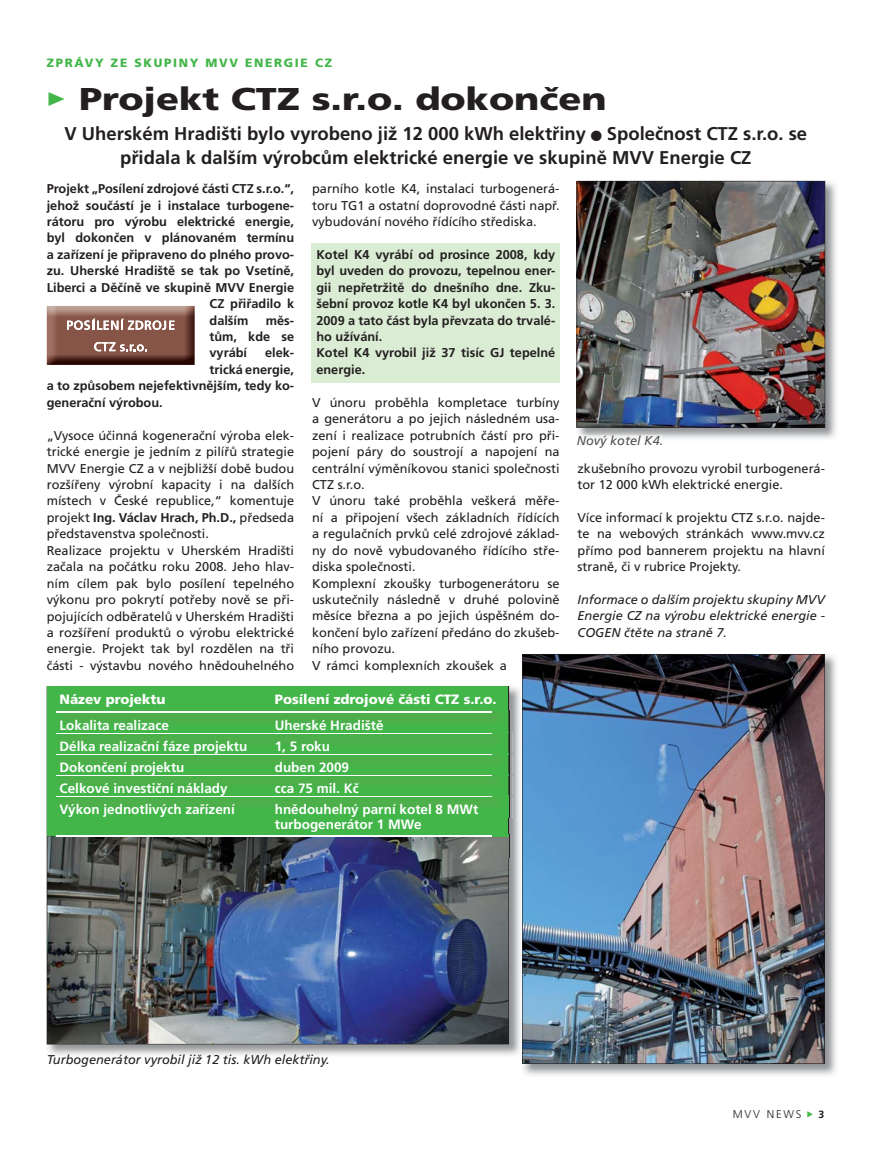
<style>
.page{position:relative;width:893px;height:1149px;background:#fff}
.page>*{position:absolute;margin:0;border:0;box-sizing:border-box;transform-origin:0 0}
.t1{font:900 31.5px "Frutiger CE";color:#231f20;scale:1.2 1}
.t2{font:700 18.45px/24px "Frutiger CE";color:#231f20;text-align:center}
.t3{font:700 13.5px/15px "Frutiger CE";color:#fff}
.t4{font:900 13.5px "Frutiger CE";color:#fff}
.t5{font:12.75px/16.4px "Frutiger CE";color:#231f20}
.t6{font:700 12.75px/16.4px "Frutiger CE";color:#231f20;text-align:justify}
.t7{font:italic 12.75px/16.4px "Frutiger CE";color:#231f20;text-align:justify}
.t8{font:italic 12.75px "Frutiger CE";color:#4f4f51}
.t9{font:900 12px "Frutiger CE";letter-spacing:.14em;color:#43b649}
.t10{font:300 11.25px "Frutiger CE";letter-spacing:.16em;color:#231f20}
.t11{font:700 10.5px "Frutiger CE";color:#231f20}
.s1{font-weight:700}
.s2{color:#555658}
.s3{color:#515153}
.s4{color:#545557}
</style>
<div class="page">
<img style="left:46px;top:686px;width:475px;height:369px">
<div style="left:312px;top:243px;width:248px;height:139px;background:#daecd4"></div>
<img style="left:47px;top:836px;width:461px;height:207px">
<img style="left:47px;top:306px;width:148px;height:59px">
<svg style="left:67px;top:318px;width:107px;height:12px"></svg>
<svg style="left:94px;top:342px;width:53px;height:9px"></svg>
<div style="left:47px;top:686px;width:461px;height:150px;background:#43b649"></div>
<img style="left:56px;top:711px;width:442px;height:93px">
<hr style="left:57px;top:710px;width:435px;height:2px;background:#fff">
<hr style="left:57px;top:732px;width:435px;height:1px;background:#fff">
<img style="left:56px;top:752px;width:442px;height:2px">
<hr style="left:57px;top:753px;width:435px;height:1px;background:#fff">
<hr style="left:57px;top:774px;width:435px;height:1px;background:#fff">
<svg style="left:508px;top:710px;width:4px;height:107px"></svg>
<img style="left:56px;top:795px;width:442px;height:1px">
<hr style="left:57px;top:796px;width:435px;height:1px;background:#fff">
<img style="left:56px;top:834px;width:456px;height:23px">
<svg style="left:508px;top:834px;width:2px;height:23px"></svg>
<hr style="left:57px;top:835px;width:435px;height:1px;background:#fff">
<img style="left:522px;top:655px;width:314px;height:420px">
<img style="left:522px;top:654px;width:303px;height:409px">
<img style="left:576px;top:180px;width:260px;height:259px">
<img style="left:577px;top:435px;width:85px;height:4px">
<img style="left:577px;top:181px;width:248px;height:246px">
<p class="t9" style="left:47px;top:57px;width:287px">ZPRÁVY ZE SKUPINY MVV ENERGIE CZ</p>
<h1 class="t1" style="left:79px;top:84px;width:441px">Projekt CTZ s.r.o. dokončen</h1>
<h2 class="t2" style="left:65px;top:123px;width:744px">V Uherském Hradišti bylo vyrobeno již 12 000 kWh elektřiny Společnost CTZ s.r.o. se přidala k dalším výrobcům elektrické energie ve skupině MVV Energie CZ</h2>
<p class="t6" style="left:47px;top:181px;width:249px">Projekt „Posílení zdrojové části CTZ s.r.o.“,</p>
<p class="t6" style="left:47px;top:197px;width:249px">jehož součástí je i instalace turbogene-</p>
<p class="t6" style="left:47px;top:214px;width:249px">rátoru pro výrobu elektrické energie,</p>
<p class="t6" style="left:47px;top:230px;width:249px">byl dokončen v plánovaném termínu</p>
<p class="t6" style="left:47px;top:247px;width:249px">a zařízení je připraveno do plného provo-</p>
<p class="t6" style="left:47px;top:263px;width:249px">zu. Uherské Hradiště se tak po Vsetíně,</p>
<p class="t6" style="left:47px;top:280px;width:249px">Liberci a Děčíně ve skupině MVV Energie</p>
<p class="t6" style="left:210px;top:296px;width:86px">CZ přiřadilo k</p>
<p class="t6" style="left:210px;top:312px;width:40px">dalším</p>
<p class="t6" style="left:210px;top:312px;width:86px;text-indent:56px">měs&shy;tům, kde se vyrábí</p>
<p class="t6" style="left:265px;top:345px;width:31px">elek-</p>
<p class="t6" style="left:210px;top:362px;width:86px">trická energie,</p>
<p class="t6" style="left:47px;top:378px;width:249px">a to způsobem nejefektivnějším, tedy ko-</p>
<p class="t6" style="left:47px;top:395px;width:117px">generační výrobou.</p>
<p class="t5" style="left:47px;top:427px;width:249px">„Vysoce účinná kogenerační výroba elek&shy;trické energie je jedním z pilířů strategie MVV Energie CZ a v nejbližší době budou rozšířeny výrobní kapacity i na dalších místech v České republice,“ komentuje projekt <span class="s1">Ing. Václav Hrach, Ph.D.,</span> předseda představenstva společnosti.<br>Realizace projektu v Uherském Hradišti začala na počátku roku 2008. Jeho hlav&shy;ním cílem pak bylo posílení tepelného výkonu pro pokrytí potřeby nově se při&shy;pojujících odběratelů v Uherském Hradišti a rozšíření produktů o výrobu elektrické energie. Projekt tak byl rozdělen na tři části - výstavbu nového hnědouhelného</p>
<p class="t5" style="left:312px;top:181px;width:249px;text-align:justify">parního kotle K4, instalaci turbogenerá&shy;toru TG1 a ostatní doprovodné části např. vybudování nového řídícího střediska.</p>
<p class="t6" style="left:316px;top:247px;width:240px;text-align:left">Kotel K4 vyrábí od prosince 2008, kdy byl uveden do provozu, tepelnou ener&shy;gii nepřetržitě do dnešního dne. Zku&shy;šební provoz kotle K4 byl ukončen 5. 3.<br>2009 a tato část byla převzata do trvalé&shy;ho užívání.<br>Kotel K4 vyrobil již 37 tisíc GJ tepelné energie.</p>
<p class="t5" style="left:312px;top:395px;width:249px">V únoru proběhla kompletace turbíny a generátoru a po jejich následném usa&shy;zení i realizace potrubních částí pro při&shy;pojení páry do soustrojí a napojení na centrální výměníkovou stanici společnosti CTZ s.r.o.<br>V únoru také proběhla veškerá měře&shy;ní a připojení všech základních řídících a regulačních prvků celé zdrojové základ&shy;ny do nově vybudovaného řídícího stře&shy;diska společnosti.<br>Komplexní zkoušky turbogenerátoru se uskutečnily následně v druhé polovině měsíce března a po jejich úspěšném do&shy;končení bylo zařízení předáno do zkušeb&shy;ního provozu.<br>V rámci komplexních zkoušek a</p>
<p class="t4" style="left:60px;top:693px;width:107px">Název projektu</p>
<p class="t4" style="left:275px;top:693px;width:223px">Posílení zdrojové části CTZ s.r.o.</p>
<p class="t3" style="left:60px;top:718px;width:111px">Lokalita realizace</p>
<p class="t3" style="left:275px;top:718px;width:110px">Uherské Hradiště</p>
<p class="t3" style="left:60px;top:739px;width:189px">Délka realizační fáze projektu</p>
<p class="t3" style="left:275px;top:739px;width:57px">1, 5 roku</p>
<p class="t3" style="left:60px;top:760px;width:127px">Dokončení projektu</p>
<p class="t3" style="left:275px;top:760px;width:76px">duben 2009</p>
<p class="t3" style="left:60px;top:781px;width:170px">Celkové investiční náklady</p>
<p class="t3" style="left:275px;top:781px;width:86px">cca 75 mil. Kč</p>
<p class="t3" style="left:60px;top:802px;width:177px">Výkon jednotlivých zařízení</p>
<p class="t3" style="left:275px;top:802px;width:205px">hnědouhelný parní kotel 8 MWt turbogenerátor 1 MWe</p>
<p class="t8" style="left:577px;top:434px;width:88px"><span class="s2">No</span>vý k<span class="s3">ot</span>el <span class="s3">K</span><span class="s4">4.</span></p>
<p class="t5" style="left:578px;top:460px;width:249px">zkušebního provozu vyrobil turbogenerá&shy;tor 12 000 kWh elektrické energie.</p>
<p class="t5" style="left:578px;top:510px;width:249px;text-align:justify">Více informací k projektu CTZ s.r.o. najde&shy;te na webových stránkách www.mvv.cz přímo pod bannerem projektu na hlavní straně, či v rubrice Projekty.</p>
<p class="t7" style="left:578px;top:592px;width:249px">Informace o dalším projektu skupiny MVV Energie CZ na výrobu elektrické energie - COGEN čtěte na straně 7.</p>
<p class="t7" style="left:47px;top:1051px;width:284px">Turbogenerátor vyrobil již 12 tis. kWh elektřiny.</p>
<p class="t10" style="left:733px;top:1107px;width:70px">MVV NEWS</p>
<p class="t11" style="left:818px;top:1108px;width:7px">3</p>
</div>
